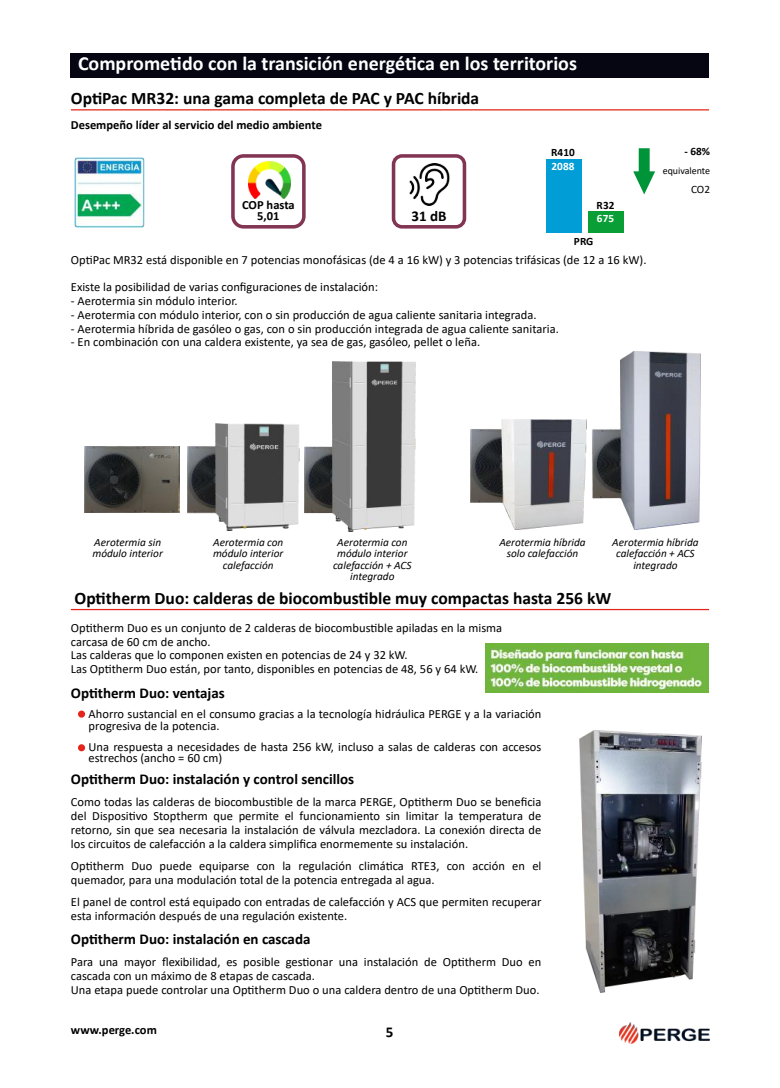
<style>
.page{position:relative;width:780px;height:1088px;background:#fff}
.page>*{position:absolute;margin:0;border:0;box-sizing:border-box;transform-origin:0 0}
.t1{font:700 20px "Calibri";color:#fff}
.t2{font:700 17.5px "Calibri";color:#020000}
.t3{font:700 15px "Calibri";letter-spacing:-.005em;color:#020000}
.t4{font:12.5px/13.8px "Calibri";color:#020000}
.t5{font:700 12.5px/11.2px "Calibri";color:#020000;text-align:center}
.t6{font:italic 11.25px/11.2px "Calibri";color:#020000;text-align:center}
.t7{font:700 11.25px "Calibri";letter-spacing:.005em;color:#020000}
.t8{font:700 11.25px "Calibri";letter-spacing:.005em;color:#fff}
.t9{font:11.25px "Calibri";color:#020000}
.t10{font:10px "Calibri";letter-spacing:-.005em;color:#020000}
</style>
<div class="page">
<div style="left:231px;top:154px;width:74px;height:75px;border:4px solid #823453;border-radius:11px"></div>
<div style="left:71px;top:53px;width:638px;height:25px;background:#050612"></div>
<img style="left:619px;top:1022px;width:90px;height:22px">
<hr style="left:71px;top:609px;width:638px;height:1px;background:#e5251b">
<hr style="left:71px;top:109px;width:638px;height:1px;background:#e5251b">
<img style="left:248px;top:161px;width:43px;height:38px">
<div style="left:392px;top:154px;width:74px;height:75px;border:4px solid #823453;border-radius:9px"></div>
<img style="left:409px;top:163px;width:41px;height:42px">
<div style="left:546px;top:159px;width:35px;height:73px;background:#009dd6"></div>
<div style="left:588px;top:211px;width:36px;height:21px;background:#0a9e37"></div>
<svg style="left:633px;top:148px;width:22px;height:46px"></svg>
<img style="left:74px;top:157px;width:71px;height:71px">
<img style="left:304px;top:361px;width:111px;height:171px">
<img style="left:188px;top:424px;width:111px;height:106px">
<img style="left:85px;top:446px;width:95px;height:66px">
<img style="left:586px;top:351px;width:114px;height:178px">
<img style="left:470px;top:419px;width:116px;height:111px">
<img style="left:485px;top:643px;width:223px;height:49px">
<div style="left:78px;top:744px;width:7px;height:7px;background:#e5251b;border-radius:50%"></div>
<div style="left:78px;top:710px;width:7px;height:8px;background:#e5251b;border-radius:50%"></div>
<img style="left:580px;top:731px;width:121px;height:261px">
<h1 class="t1" style="left:78px;top:55px;width:500px">Comprometido con la transición energética en los territorios</h1>
<h2 class="t2" style="left:71px;top:91px;width:410px">OptiPac MR32: una gama completa de PAC y PAC híbrida</h2>
<p class="t5" style="left:71px;top:120px;width:252px">Desempeño líder al servicio del medio ambiente</p>
<p class="t5" style="left:242px;top:200px;width:54px">COP hasta<br>5,01</p>
<p class="t3" style="left:411px;top:210px;width:37px">31 dB</p>
<p class="t7" style="left:551px;top:148px;width:25px">R410</p>
<p class="t8" style="left:551px;top:162px;width:24px">2088</p>
<p class="t7" style="left:596px;top:201px;width:19px">R32</p>
<p class="t8" style="left:597px;top:214px;width:19px">675</p>
<p class="t7" style="left:574px;top:236px;width:21px">PRG</p>
<p class="t4" style="left:71px;top:254px;width:577px">OptiPac MR32 está disponible en 7 potencias monofásicas (de 4 a 16 kW) y 3 potencias trifásicas (de 12 a 16 kW).</p>
<p class="t4" style="left:71px;top:281px;width:489px">Existe la posibilidad de varias configuraciones de instalación:<br>‐ Aerotermia sin módulo interior.<br>‐ Aerotermia con módulo interior, con o sin producción de agua caliente sanitaria integrada.<br>‐ Aerotermia híbrida de gasóleo o gas, con o sin producción integrada de agua caliente sanitaria. ‐ En combinación con una caldera existente, ya sea de gas, gasóleo, pellet o leña.</p>
<p class="t7" style="left:684px;top:147px;width:27px">‐ 68%</p>
<p class="t10" style="left:662px;top:166px;width:49px">equivalente</p>
<p class="t9" style="left:691px;top:184px;width:21px">CO2</p>
<p class="t6" style="left:92px;top:538px;width:72px;text-align:left">Aerotermia sin módulo interior</p>
<p class="t6" style="left:213px;top:538px;width:72px">Aerotermia con módulo interior calefacción</p>
<p class="t6" style="left:333px;top:538px;width:80px">Aerotermia con módulo interior calefacción + ACS integrado</p>
<p class="t6" style="left:612px;top:538px;width:88px">Aerotermia híbrida calefacción + ACS integrado</p>
<p class="t6" style="left:499px;top:538px;width:88px">Aerotermia híbrida solo calefacción</p>
<h2 class="t2" style="left:74px;top:591px;width:538px">Optitherm Duo: calderas de biocombustible muy compactas hasta 256 kW</h2>
<p class="t4" style="left:71px;top:622px;width:433px">Optitherm Duo es un conjunto de 2 calderas de biocombustible apiladas en la misma carcasa de 60 cm de ancho.<br>Las calderas que lo componen existen en potencias de 24 y 32 kW.<br>Las Optitherm Duo están, por tanto, disponibles en potencias de 48, 56 y 64 kW.</p>
<p class="t3" style="left:71px;top:686px;width:155px">Optitherm Duo: ventajas</p>
<p class="t4" style="left:89px;top:709px;width:454px;line-height:11.2px">Ahorro sustancial en el consumo gracias a la tecnología hidráulica PERGE y a la variación progresiva de la potencia.</p>
<p class="t4" style="left:89px;top:742px;width:454px;line-height:11.2px">Una respuesta a necesidades de hasta 256 kW, incluso a salas de calderas con accesos estrechos (ancho = 60 cm)</p>
<p class="t3" style="left:71px;top:772px;width:285px">Optitherm Duo: instalación y control sencillos</p>
<p class="t4" style="left:71px;top:796px;width:472px;text-align:justify">Como todas las calderas de biocombustible de la marca PERGE, Optitherm Duo se beneficia del Dispositivo Stoptherm que permite el funcionamiento sin limitar la temperatura de retorno, sin que sea necesaria la instalación de válvula mezcladora. La conexión directa de los circuitos de calefacción a la caldera simplifica enormemente su instalación.</p>
<p class="t4" style="left:71px;top:860px;width:472px">Optitherm Duo puede equiparse con la regulación climática RTE3, con acción en el quemador, para una modulación total de la potencia entregada al agua.</p>
<p class="t4" style="left:71px;top:896px;width:472px">El panel de control está equipado con entradas de calefacción y ACS que permiten recuperar esta información después de una regulación existente.</p>
<p class="t3" style="left:71px;top:932px;width:241px">Optitherm Duo: instalación en cascada</p>
<p class="t4" style="left:71px;top:956px;width:472px">Para una mayor flexibilidad, es posible gestionar una instalación de Optitherm Duo en cascada con un máximo de 8 etapas de cascada.<br>Una etapa puede controlar una Optitherm Duo o una caldera dentro de una Optitherm Duo.</p>
<p class="t5" style="left:71px;top:1025px;width:87px">www.perge.com</p>
<p class="t3" style="left:385px;top:1026px;width:9px">5</p>
</div>
